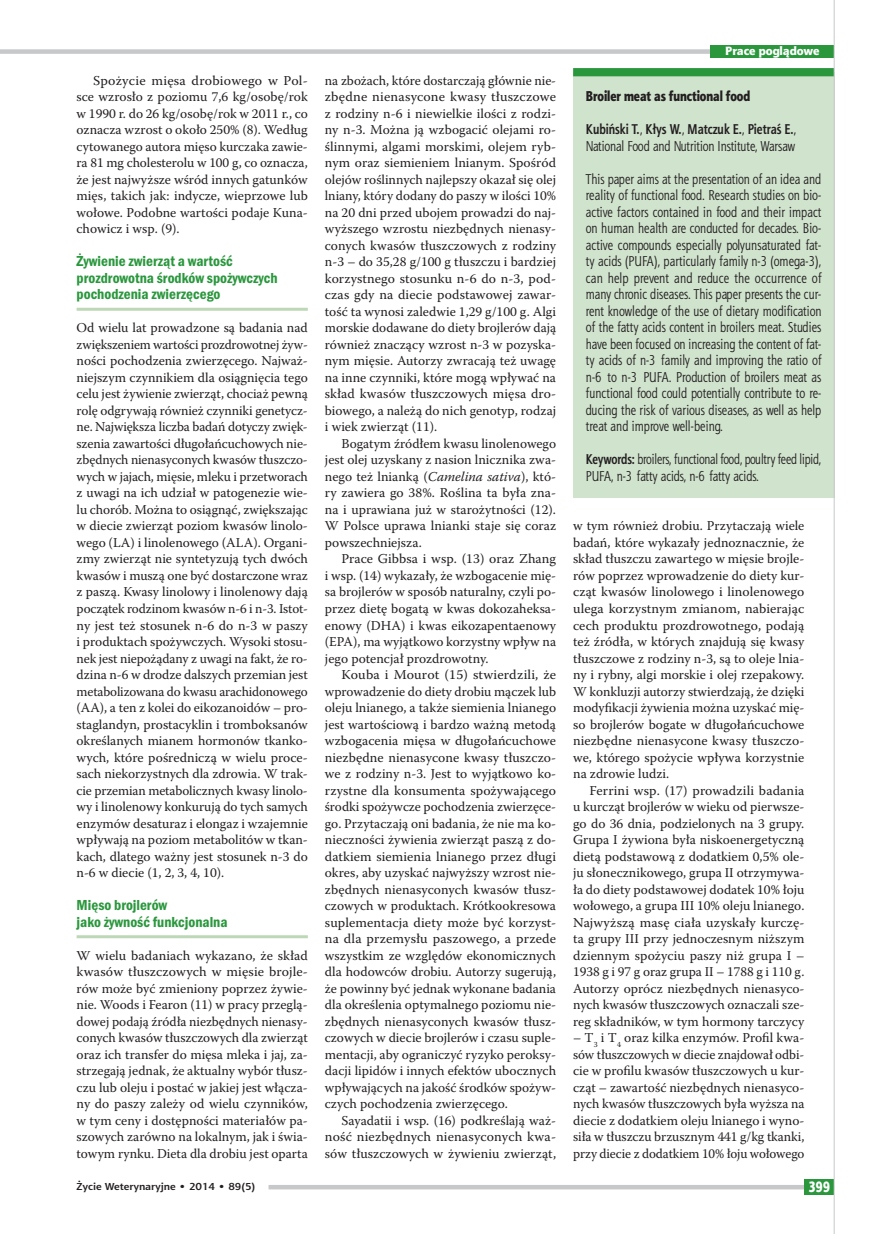
<style>
.page{position:relative;width:881px;height:1234px;background:#fff}
.page>*{position:absolute;margin:0;border:0;box-sizing:border-box;transform-origin:0 0}
.t1{font:15px/16.5px "Franklin Got Itc TOT Dem Con";color:#2a973d}
.t2{font:15px "Aerton Cnd EFN Black";color:#fff}
.t3{font:14.25px/16.5px "Aerton Cnd EFN";color:#231f20}
.t4{font:14.25px "Aerton Cnd EFN Black";color:#231f20}
.t5{font:13.5px/16.5px "Warnock Pro";color:#231f20;text-align:justify}
.t6{font:12px "Aerton EFN Black";color:#fff}
.t7{font:700 10.2px "Aerton EFN";color:#231f20;scale:1.11 1}
.s1{font-style:italic}
.s2{font-weight:700}
</style>
<div class="page">
<hr style="left:77px;top:308px;width:231px;height:3px;background:#bdd8b7">
<hr style="left:77px;top:935px;width:231px;height:3px;background:#bdd8b7">
<div style="left:573px;top:72px;width:260px;height:425px;background:#d0e3cd"></div>
<div style="left:573px;top:68px;width:260px;height:8px;background:#2a973d"></div>
<div style="left:0;top:49px;width:833px;height:5px;background:#c7c8ca"></div>
<div style="left:710px;top:45px;width:123px;height:13px;background:#2a973d"></div>
<div style="left:268px;top:1184px;width:565px;height:5px;background:#c7c8ca"></div>
<div style="left:804px;top:1178px;width:29px;height:15px;background:#2a973d"></div>
<hr style="left:833px;top:0;width:1px;height:1233px;background:#c7c8ca">
<p class="t5" style="left:77px;top:72px;width:233px;text-indent:16px">Spożycie mięsa drobiowego w Pol&shy;sce wzrosło z poziomu 7,6 kg/osobę/rok w 1990 r. do 26 kg/osobę/rok w 2011 r., co oznacza wzrost o około 250% (8). Według cytowanego autora mięso kurczaka zawie&shy;ra 81 mg cholesterolu w 100 g, co oznacza, że jest najwyższe wśród innych gatunków mięs, takich jak: indycze, wieprzowe lub wołowe. Podobne wartości podaje Kuna&shy;chowicz i wsp. (9).</p>
<p class="t1" style="left:77px;top:253px;width:202px">Żywienie zwierząt a wartość prozdrowotna środków spożywczych pochodzenia zwierzęcego</p>
<p class="t5" style="left:77px;top:319px;width:233px">Od wielu lat prowadzone są badania nad zwiększeniem wartości prozdrowotnej żyw&shy;ności pochodzenia zwierzęcego. Najważ&shy;niejszym czynnikiem dla osiągnięcia tego celu jest żywienie zwierząt, chociaż pewną rolę odgrywają również czynniki genetycz&shy;ne. Największa liczba badań dotyczy zwięk&shy;szenia zawartości długołańcuchowych nie&shy;zbędnych nienasyconych kwasów tłuszczo&shy;wych w jajach, mięsie, mleku i przetworach z uwagi na ich udział w patogenezie wie&shy;lu chorób. Można to osiągnąć, zwiększając w diecie zwierząt poziom kwasów linolo&shy;wego (LA) i linolenowego (ALA). Organi&shy;zmy zwierząt nie syntetyzują tych dwóch kwasów i muszą one być dostarczone wraz z paszą. Kwasy linolowy i linolenowy dają początek rodzinom kwasów n-6 i n-3. Istot&shy;ny jest też stosunek n-6 do n-3 w paszy i produktach spożywczych. Wysoki stosu&shy;nek jest niepożądany z uwagi na fakt, że ro&shy;dzina n-6 w drodze dalszych przemian jest metabolizowana do kwasu arachidonowego (AA), a ten z kolei do eikozanoidów – pro&shy;staglandyn, prostacyklin i tromboksanów określanych mianem hormonów tkanko&shy;wych, które pośredniczą w wielu proce&shy;sach niekorzystnych dla zdrowia. W trak&shy;cie przemian metabolicznych kwasy linolo&shy;wy i linolenowy konkurują do tych samych enzymów desaturaz i elongaz i wzajemnie wpływają na poziom metabolitów w tkan&shy;kach, dlatego ważny jest stosunek n-3 do n-6 w diecie (1, 2, 3, 4, 10).</p>
<p class="t1" style="left:77px;top:896px;width:152px">Mięso brojlerów<br>jako żywność funkcjonalna</p>
<p class="t5" style="left:77px;top:946px;width:233px">W wielu badaniach wykazano, że skład kwasów tłuszczowych w mięsie brojle&shy;rów może być zmieniony poprzez żywie&shy;nie. Woods i Fearon (11) w pracy przeglą&shy;dowej podają źródła niezbędnych nienasy&shy;conych kwasów tłuszczowych dla zwierząt oraz ich transfer do mięsa mleka i jaj, za&shy;strzegają jednak, że aktualny wybór tłusz&shy;czu lub oleju i postać w jakiej jest włącza&shy;ny do paszy zależy od wielu czynników, w tym ceny i dostępności materiałów pa&shy;szowych zarówno na lokalnym, jak i świa&shy;towym rynku. Dieta dla drobiu jest oparta</p>
<p class="t5" style="left:325px;top:72px;width:233px">na zbożach, które dostarczają głównie nie&shy;zbędne nienasycone kwasy tłuszczowe z rodziny n-6 i niewielkie ilości z rodzi&shy;ny n-3. Można ją wzbogacić olejami ro&shy;ślinnymi, algami morskimi, olejem ryb&shy;nym oraz siemieniem lnianym. Spośród olejów roślinnych najlepszy okazał się olej lniany, który dodany do paszy w ilości 10% na 20 dni przed ubojem prowadzi do naj&shy;wyższego wzrostu niezbędnych nienasy&shy;conych kwasów tłuszczowych z rodziny n-3 – do 35,28 g/100 g tłuszczu i bardziej korzystnego stosunku n-6 do n-3, pod&shy;czas gdy na diecie podstawowej zawar&shy;tość ta wynosi zaledwie 1,29 g/100 g. Algi morskie dodawane do diety brojlerów dają również znaczący wzrost n-3 w pozyska&shy;nym mięsie. Autorzy zwracają też uwagę na inne czynniki, które mogą wpływać na skład kwasów tłuszczowych mięsa dro&shy;biowego, a należą do nich genotyp, rodzaj i wiek zwierząt (11).</p>
<p class="t5" style="left:325px;top:435px;width:233px;text-indent:16px">Bogatym źródłem kwasu linolenowego jest olej uzyskany z nasion lnicznika zwa&shy;nego też lnianką (<span class="s1">Camelina sativa</span>), któ&shy;ry zawiera go 38%. Roślina ta była zna&shy;na i uprawiana już w starożytności (12).<br>W Polsce uprawa lnianki staje się coraz powszechniejsza.</p>
<p class="t5" style="left:325px;top:550px;width:233px;text-indent:16px">Prace Gibbsa i wsp. (13) oraz Zhang i wsp. (14) wykazały, że wzbogacenie mię&shy;sa brojlerów w sposób naturalny, czyli po&shy;przez dietę bogatą w kwas dokozaheksa&shy;enowy (DHA) i kwas eikozapentaenowy (EPA), ma wyjątkowo korzystny wpływ na jego potencjał prozdrowotny.</p>
<p class="t5" style="left:325px;top:666px;width:233px;text-indent:16px">Kouba i Mourot (15) stwierdzili, że wprowadzenie do diety drobiu mączek lub oleju lnianego, a także siemienia lnianego jest wartościową i bardzo ważną metodą wzbogacenia mięsa w długołańcuchowe niezbędne nienasycone kwasy tłuszczo&shy;we z rodziny n-3. Jest to wyjątkowo ko&shy;rzystne dla konsumenta spożywającego środki spożywcze pochodzenia zwierzęce&shy;go. Przytaczają oni badania, że nie ma ko&shy;nieczności żywienia zwierząt paszą z do&shy;datkiem siemienia lnianego przez długi okres, aby uzyskać najwyższy wzrost nie&shy;zbędnych nienasyconych kwasów tłusz&shy;czowych w produktach. Krótkookresowa suplementacja diety może być korzyst&shy;na dla przemysłu paszowego, a przede wszystkim ze względów ekonomicznych dla hodowców drobiu. Autorzy sugerują, że powinny być jednak wykonane badania dla określenia optymalnego poziomu nie&shy;zbędnych nienasyconych kwasów tłusz&shy;czowych w diecie brojlerów i czasu suple&shy;mentacji, aby ograniczyć ryzyko peroksy&shy;dacji lipidów i innych efektów ubocznych wpływających na jakość środków spożyw&shy;czych pochodzenia zwierzęcego.</p>
<p class="t5" style="left:325px;top:1111px;width:233px;text-indent:16px">Sayadatii i wsp. (16) podkreślają waż&shy;ność niezbędnych nienasyconych kwa&shy;sów tłuszczowych w żywieniu zwierząt,</p>
<p class="t6" style="left:725px;top:43px;width:96px">Prace poglądowe</p>
<p class="t4" style="left:585px;top:87px;width:166px">Broiler meat as functional food</p>
<p class="t3" style="left:585px;top:121px;width:212px"><span class="s2">Kubiński T.</span>, <span class="s2">Kłys W.</span>, <span class="s2">Matczuk E.</span>, <span class="s2">Pietraś E.</span>,<br>National Food and Nutrition Institute, Warsaw</p>
<p class="t3" style="left:585px;top:170px;width:237px;text-align:justify">This paper aims at the presentation of an idea and reality of functional food. Research studies on bio‑ active factors contained in food and their impact on human health are conducted for decades. Bio‑ active compounds especially polyunsaturated fat‑ ty acids (PUFA), particularly family n-3 (omega-3), can help prevent and reduce the occurrence of many chronic diseases. This paper presents the cur‑ rent knowledge of the use of dietary modification of the fatty acids content in broilers meat. Studies have been focused on increasing the content of fat‑ ty acids of n-3 family and improving the ratio of n-6 to n-3 PUFA. Production of broilers meat as functional food could potentially contribute to re‑ ducing the risk of various diseases, as well as help treat and improve well-being.</p>
<p class="t3" style="left:585px;top:451px;width:237px"><span class="s2">Keywords:</span> broilers, functional food, poultry feed lipid,<br>PUFA, n-3 fatty acids, n-6 fatty acids.</p>
<p class="t5" style="left:573px;top:517px;width:233px">w tym również drobiu. Przytaczają wiele badań, które wykazały jednoznacznie, że skład tłuszczu zawartego w mięsie brojle&shy;rów poprzez wprowadzenie do diety kur&shy;cząt kwasów linolowego i linolenowego ulega korzystnym zmianom, nabierając cech produktu prozdrowotnego, podają też źródła, w których znajdują się kwasy tłuszczowe z rodziny n-3, są to oleje lnia&shy;ny i rybny, algi morskie i olej rzepakowy.<br>W konkluzji autorzy stwierdzają, że dzięki modyfikacji żywienia można uzyskać mię&shy;so brojlerów bogate w długołańcuchowe niezbędne nienasycone kwasy tłuszczo&shy;we, którego spożycie wpływa korzystnie na zdrowie ludzi.</p>
<p class="t5" style="left:573px;top:781px;width:233px;text-indent:16px">Ferrini wsp. (17) prowadzili badania u kurcząt brojlerów w wieku od pierwsze&shy;go do 36 dnia, podzielonych na 3 grupy.<br>Grupa I żywiona była niskoenergetyczną dietą podstawową z dodatkiem 0,5% ole&shy;ju słonecznikowego, grupa II otrzymywa&shy;ła do diety podstawowej dodatek 10% łoju wołowego, a grupa III 10% oleju lnianego.<br>Najwyższą masę ciała uzyskały kurczę&shy;ta grupy III przy jednoczesnym niższym dziennym spożyciu paszy niż grupa I – 1938 g i 97 g oraz grupa II – 1788 g i 110 g.<br>Autorzy oprócz niezbędnych nienasyco&shy;nych kwasów tłuszczowych oznaczali sze&shy;reg składników, w tym hormony tarczycy</p>
<p class="t5" style="left:573px;top:1029px;width:233px">– T<sub>3</sub> i T<sub>4</sub> oraz kilka enzymów. Profil kwa&shy;sów tłuszczowych w diecie znajdował odbi&shy;cie w profilu kwasów tłuszczowych u kur&shy;cząt – zawartość niezbędnych nienasyco&shy;nych kwasów tłuszczowych była wyższa na diecie z dodatkiem oleju lnianego i wyno&shy;siła w tłuszczu brzusznym 441 g/kg tkanki, przy diecie z dodatkiem 10% łoju wołowego</p>
<p class="t7" style="left:77px;top:1180px;width:162px">Życie Weterynaryjne • 2014 • 89(5)</p>
<p class="t2" style="left:808px;top:1177px;width:23px">399</p>
</div>
